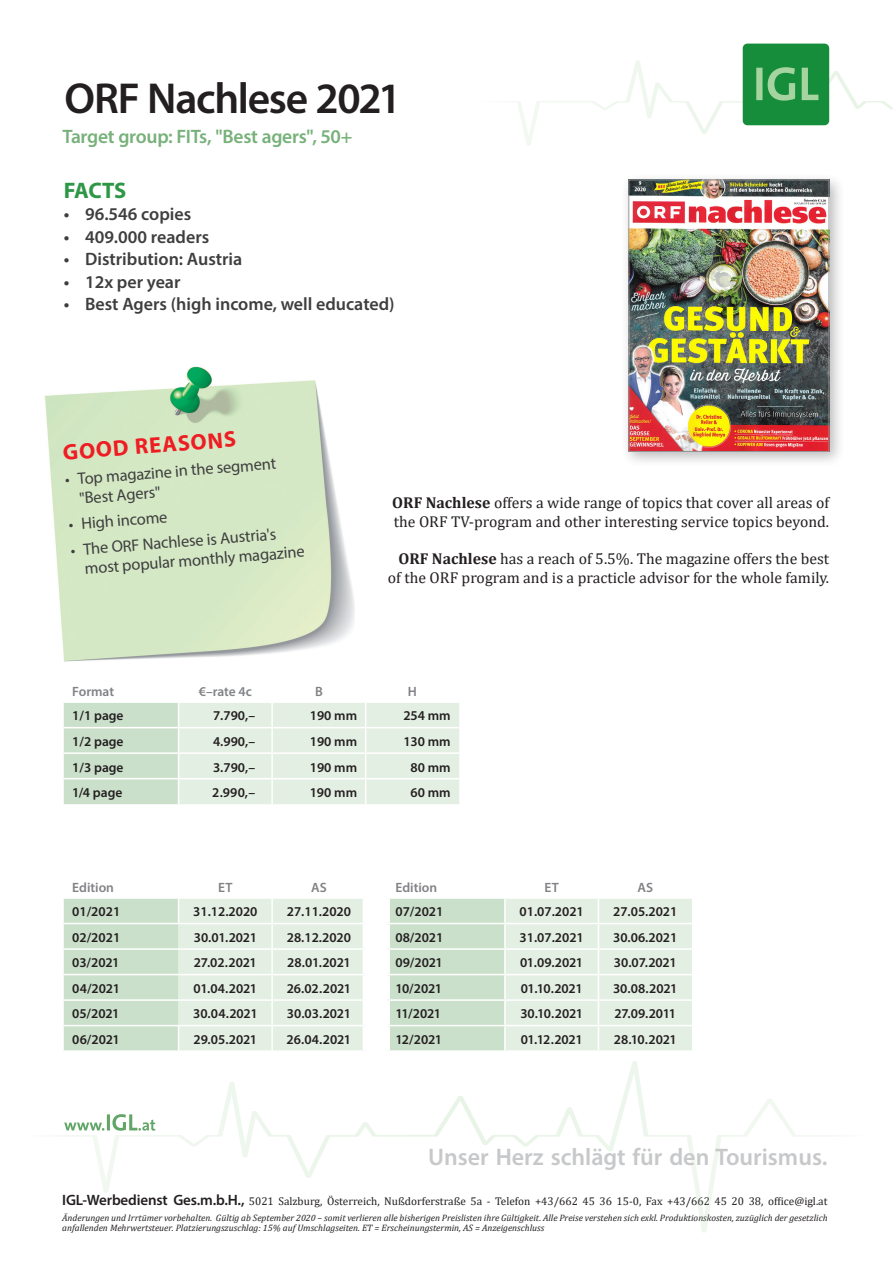
<style>
.page{position:relative;width:893px;height:1263px;background:#fff}
.page>*{position:absolute;margin:0;border:0;box-sizing:border-box;transform-origin:0 0}
.Head_schwarz{font:600 43.5px "Myriad Pro";letter-spacing:-.03em;color:#231f20}
.t1{font:600 24px "Myriad Pro";color:#c7c8ca}
.Aufzählung_Post_it{font:700 22.5px "Myriad Pro";color:#ee1d23}
.Facts{font:700 22.5px "Myriad Pro";letter-spacing:-.015em;color:#2e9647}
.Subhead_grün{font:600 19.5px "Myriad Pro";letter-spacing:-.015em;color:#77b17a}
.t2{font:600 18px "Myriad Pro";color:#3e3e3f}
.t3{font:16.5px/19px "Myriad Pro";color:#3e3e3f}
.t4{font:15.75px/18.9px "Cambria";color:#231f20}
.t5{font:600 13.5px "Myriad Pro";color:#231f20}
.t6{font:600 13.5px "Myriad Pro";color:#808285}
.t7{font:11.25px "Cambria";color:#231f20}
.t8{font:italic 9.3px/10.5px "Cambria";color:#231f20}
.s1{font-weight:700}
.s2{color:#fff}
.s3{font-family:"Myriad Pro";font-weight:600;font-size:15px}
</style>
<div class="page">
<svg style="left:57px;top:1061px;width:779px;height:171px"></svg>
<div style="left:743px;top:44px;width:86px;height:81px;background:#168d3b;border-radius:5px"></div>
<svg style="left:510px;top:60px;width:383px;height:85px"></svg>
<img style="left:44px;top:366px;width:311px;height:296px">
<div style="left:621px;top:172px;width:224px;height:296px;background:#231f20;opacity:.3"></div>
<img style="left:631px;top:182px;width:196px;height:268px">
<div style="left:629px;top:180px;width:200px;height:272px;border:1px solid #939598"></div>
<svg style="left:64px;top:898px;width:628px;height:153px;background:#deebdd"></svg>
<hr style="left:387px;top:923px;width:118px;height:1px;background:#fff">
<hr style="left:505px;top:923px;width:93px;height:1px;background:#fff">
<hr style="left:598px;top:923px;width:94px;height:1px;background:#fff">
<svg style="left:64px;top:703px;width:395px;height:101px;background:#deebdd"></svg>
<p class="Head_schwarz" style="left:65px;top:71px;width:338px">ORF Nachlese 2021</p>
<p class="Subhead_grün" style="left:62px;top:124px;width:292px">Target group: FITs, "Best agers", 50+</p>
<p class="Facts" style="left:64px;top:175px;width:64px">FACTS</p>
<p class="t2" style="left:64px;top:203px;width:129px">• 96.546 copies</p>
<p class="t2" style="left:64px;top:225px;width:147px">• 409.000 readers</p>
<p class="t2" style="left:64px;top:248px;width:180px">• Distribution: Austria</p>
<p class="t2" style="left:64px;top:270px;width:118px">• 12x per year</p>
<p class="t2" style="left:64px;top:293px;width:332px">• Best Agers (high income, well educated)</p>
<p class="Aufzählung_Post_it" style="left:62px;top:438px;width:175px;rotate:-5deg">GOOD REASONS</p>
<p class="t3" style="left:77px;top:470px;width:200px;text-indent:-13px;rotate:-5deg">• Top magazine in the segment "Best Agers"</p>
<p class="t3" style="left:68px;top:515px;width:101px;rotate:-5deg">• High income</p>
<p class="t3" style="left:82px;top:540px;width:222px;line-height:19.6px;text-indent:-13px;rotate:-5deg">• The ORF Nachlese is Austria's most popular monthly magazine</p>
<p class="t4" style="left:392px;top:493px;width:438px"><span class="s1">ORF Nachlese</span> offers a wide range of topics that cover all areas of the ORF TV-program and other interesting service topics beyond.</p>
<p class="t4" style="left:388px;top:549px;width:443px;text-align:right"><span class="s1">ORF Nachlese</span> has a reach of 5.5%. The magazine offers the best of the ORF program and is a practicle advisor for the whole family.</p>
<p class="t6" style="left:72px;top:683px;width:43px">Format</p>
<p class="t6" style="left:199px;top:683px;width:55px"><span class="s2">€</span>–rate 4c</p>
<p class="t6" style="left:315px;top:683px;width:9px">B</p>
<p class="t6" style="left:408px;top:683px;width:11px">H</p>
<p class="t5" style="left:72px;top:707px;width:53px">1/1 page</p>
<p class="t5" style="left:213px;top:707px;width:44px">7.790,–</p>
<p class="t5" style="left:310px;top:707px;width:49px">190 mm</p>
<p class="t5" style="left:403px;top:707px;width:49px">254 mm</p>
<p class="t5" style="left:72px;top:733px;width:53px">1/2 page</p>
<p class="t5" style="left:213px;top:733px;width:44px">4.990,–</p>
<p class="t5" style="left:310px;top:733px;width:49px">190 mm</p>
<p class="t5" style="left:403px;top:733px;width:49px">130 mm</p>
<p class="t5" style="left:72px;top:758px;width:53px">1/3 page</p>
<p class="t5" style="left:213px;top:758px;width:44px">3.790,–</p>
<p class="t5" style="left:310px;top:758px;width:49px">190 mm</p>
<p class="t5" style="left:411px;top:758px;width:42px">80 mm</p>
<p class="t5" style="left:72px;top:784px;width:52px">1/4 page</p>
<p class="t5" style="left:212px;top:784px;width:44px">2.990,–</p>
<p class="t5" style="left:310px;top:784px;width:49px">190 mm</p>
<p class="t5" style="left:410px;top:784px;width:42px">60 mm</p>
<p class="t6" style="left:72px;top:879px;width:43px">Edition</p>
<p class="t6" style="left:218px;top:879px;width:16px">ET</p>
<p class="t6" style="left:311px;top:879px;width:17px">AS</p>
<p class="t6" style="left:395px;top:879px;width:43px">Edition</p>
<p class="t6" style="left:545px;top:879px;width:16px">ET</p>
<p class="t6" style="left:637px;top:879px;width:17px">AS</p>
<p class="t5" style="left:72px;top:903px;width:49px">01/2021</p>
<p class="t5" style="left:193px;top:903px;width:66px">31.12.2020</p>
<p class="t5" style="left:287px;top:903px;width:66px">27.11.2020</p>
<p class="t5" style="left:395px;top:903px;width:49px">07/2021</p>
<p class="t5" style="left:520px;top:903px;width:66px">01.07.2021</p>
<p class="t5" style="left:613px;top:903px;width:66px">27.05.2021</p>
<p class="t5" style="left:72px;top:929px;width:49px">02/2021</p>
<p class="t5" style="left:194px;top:929px;width:65px">30.01.2021</p>
<p class="t5" style="left:287px;top:929px;width:66px">28.12.2020</p>
<p class="t5" style="left:395px;top:929px;width:49px">08/2021</p>
<p class="t5" style="left:520px;top:929px;width:66px">31.07.2021</p>
<p class="t5" style="left:613px;top:929px;width:66px">30.06.2021</p>
<p class="t5" style="left:72px;top:954px;width:49px">03/2021</p>
<p class="t5" style="left:194px;top:954px;width:64px">27.02.2021</p>
<p class="t5" style="left:287px;top:954px;width:65px">28.01.2021</p>
<p class="t5" style="left:395px;top:954px;width:49px">09/2021</p>
<p class="t5" style="left:520px;top:954px;width:65px">01.09.2021</p>
<p class="t5" style="left:614px;top:954px;width:64px">30.07.2021</p>
<p class="t5" style="left:72px;top:980px;width:49px">04/2021</p>
<p class="t5" style="left:194px;top:980px;width:65px">01.04.2021</p>
<p class="t5" style="left:287px;top:980px;width:66px">26.02.2021</p>
<p class="t5" style="left:395px;top:980px;width:48px">10/2021</p>
<p class="t5" style="left:521px;top:980px;width:63px">01.10.2021</p>
<p class="t5" style="left:613px;top:980px;width:66px">30.08.2021</p>
<p class="t5" style="left:72px;top:1005px;width:49px">05/2021</p>
<p class="t5" style="left:193px;top:1005px;width:66px">30.04.2021</p>
<p class="t5" style="left:287px;top:1005px;width:66px">30.03.2021</p>
<p class="t5" style="left:395px;top:1005px;width:47px">11/2021</p>
<p class="t5" style="left:520px;top:1005px;width:64px">30.10.2021</p>
<p class="t5" style="left:614px;top:1005px;width:63px">27.09.2011</p>
<p class="t5" style="left:72px;top:1031px;width:49px">06/2021</p>
<p class="t5" style="left:193px;top:1031px;width:65px">29.05.2021</p>
<p class="t5" style="left:287px;top:1031px;width:66px">26.04.2021</p>
<p class="t5" style="left:395px;top:1031px;width:48px">12/2021</p>
<p class="t5" style="left:521px;top:1031px;width:63px">01.12.2021</p>
<p class="t5" style="left:614px;top:1031px;width:64px">28.10.2021</p>
<h2 class="t1" style="left:428px;top:1141px;width:401px">Unser Herz schlägt für den Tourismus.</h2>
<p class="t7" style="left:62px;top:1195px;width:767px"><span class="s3">IGL-Werbedienst Ges.m.b.H.,</span> 5021 Salzburg, Österreich, Nußdorferstraße 5a - Telefon +43/662 45 36 15-0, Fax +43/662 45 20 38, office@igl.at</p>
<p class="t8" style="left:62px;top:1212px;width:767px">Änderungen und Irrtümer vorbehalten. Gültig ab September 2020 – somit verlieren alle bisherigen Preislisten ihre Gültigkeit. Alle Preise verstehen sich exkl. Produktionskosten, zuzüglich der gesetzlich anfallenden Mehrwertsteuer. Platzierungszuschlag: 15% auf Umschlagseiten. ET = Erscheinungstermin, AS = Anzeigenschluss</p>
</div>
